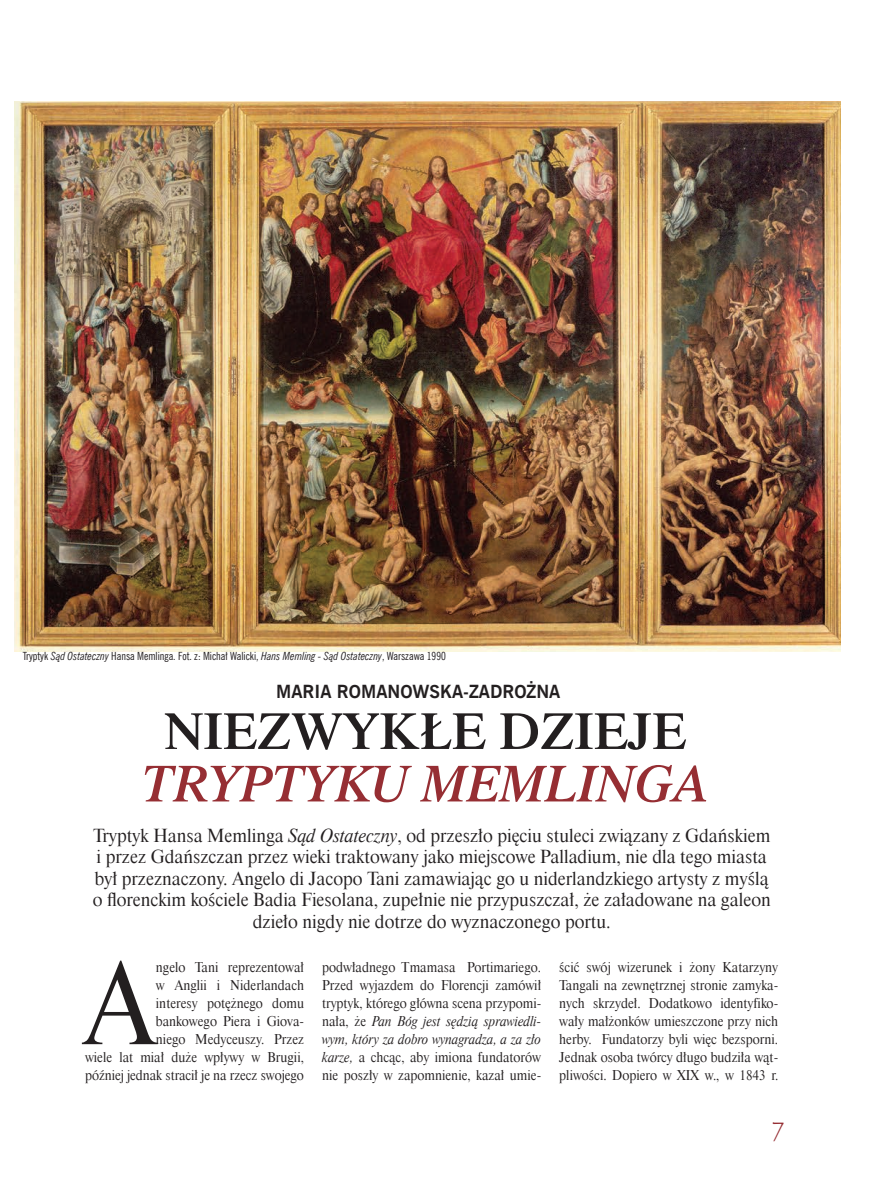
<style>
.page{position:relative;width:872px;height:1178px;background:#fff}
.page>*{position:absolute;margin:0;border:0;box-sizing:border-box;transform-origin:0 0}
.t1{font:110.7px "Dutch 801 Hd EU";color:#231f20;scale:.96 1}
.t2{font:italic 52.5px "Dutch 801 Se Bd EU";color:#962e33}
.t3{font:52.5px "Dutch 801 Se Bd EU";color:#231f20}
.t4{font:italic 30px "Ameri Garmnd EU";color:#962e33}
.t5{font:18px/21.6px "Dutch 801 Hd EU";color:#231f20;text-align:center}
.t6{font:700 18px "News Goth EU";color:#231f20}
.t7{font:13.5px/18px "Dutch 801 Hd EU";color:#231f20;text-align:justify;scale:.96 1}
.t8{font:11.25px "News Goth Cn EU";color:#231f20}
.s1{font-style:italic}
</style>
<div class="page">
<img style="left:15px;top:102px;width:826px;height:549px">
<p class="t8" style="left:23px;top:649px;width:425px">Tryptyk <span class="s1">Sąd Ostateczny</span> Hansa Memlinga. Fot. z: Michał Walicki, <span class="s1">Hans Memling - Sąd Ostateczny</span>, Warszawa 1990</p>
<h3 class="t6" style="left:276px;top:681px;width:286px">MARIA ROMANOWSKA-ZADROŻNA</h3>
<h2 class="t3" style="left:164px;top:698px;width:523px">NIEZWYKŁE DZIEJE</h2>
<h2 class="t2" style="left:142px;top:751px;width:567px">TRYPTYKU MEMLINGA</h2>
<p class="t5" style="left:93px;top:825px;width:679px">Tryptyk Hansa Memlinga <span class="s1">Sąd Ostateczny</span>, od przeszło pięciu stuleci związany z Gdańskiem i przez Gdańszczan przez wieki traktowany jako miejscowe Palladium, nie dla tego miasta był przeznaczony. Angelo di Jacopo Tani zamawiając go u niderlandzkiego artysty z myślą o florenckim kościele Badia Fiesolana, zupełnie nie przypuszczał, że załadowane na galeon dzieło nigdy nie dotrze do wyznaczonego portu.</p>
<h1 class="t1" style="left:85px;top:937px;width:75px">A</h1>
<p class="t7" style="left:85px;top:959px;width:230px;text-align:right">ngelo Tani reprezentował<br>w Anglii i Niderlandach<br>interesy potężnego domu<br>bankowego Piera i Giova-<br>niego Medyceuszy. Przez<br>wiele lat miał duże wpływy w Brugii, później jednak stracił je na rzecz swojego</p>
<p class="t7" style="left:322px;top:959px;width:230px">podwładnego Tmamasa Portimariego.<br>Przed wyjazdem do Florencji zamówił tryptyk, którego główna scena przypomi&shy;nała, że <span class="s1">Pan Bóg jest sędzią sprawiedli&shy;wym, który za dobro wynagradza, a za zło karze,</span> a chcąc, aby imiona fundatorów nie poszły w zapomnienie, kazał umie-</p>
<p class="t7" style="left:559px;top:958px;width:230px">ścić swój wizerunek i żony Katarzyny Tangali na zewnętrznej stronie zamyka&shy;nych skrzydeł. Dodatkowo identyfiko&shy;wały małżonków umieszczone przy nich herby. Fundatorzy byli więc bezsporni.<br>Jednak osoba twórcy długo budziła wąt&shy;pliwości. Dopiero w XIX w., w 1843 r.</p>
<h3 class="t4" style="left:770px;top:1113px;width:16px">7</h3>
</div>
